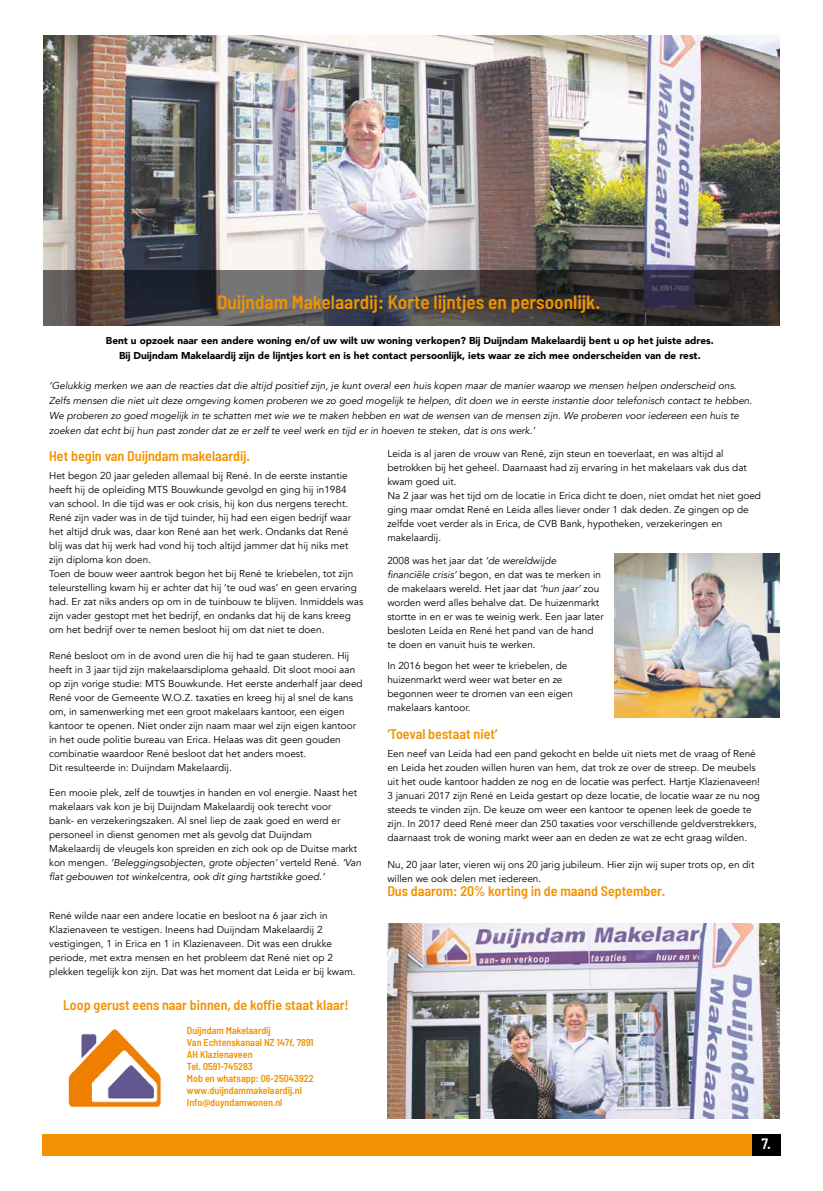
<style>
.page{position:relative;width:823px;height:1191px;background:#fff}
.page>*{position:absolute;margin:0;border:0;box-sizing:border-box;transform-origin:0 0}
.t1{font:600 semi-condensed 19.2px "Barlow";color:#f39200}
.t2{font:600 semi-condensed 15px "Barlow";color:#fff}
.t3{font:600 semi-condensed 14px "Barlow";color:#f39200}
.t4{font:10px/14px "Avenir";color:#000}
.t5{font:italic 10px/15px "Avenir";color:#000}
.t6{font:900 10px/15px "Avenir";color:#000;text-align:center}
.t7{font:600 semi-condensed 10px/12px "Barlow";color:#f39200}
.s1{font-style:italic}
</style>
<div class="page">
<div style="left:43px;top:1133px;width:708px;height:22px;background:#f39204"></div>
<div style="left:751px;top:1133px;width:29px;height:22px;background:#000"></div>
<img style="left:614px;top:554px;width:165px;height:164px">
<img style="left:43px;top:36px;width:736px;height:289px">
<img style="left:387px;top:923px;width:392px;height:195px">
<img style="left:68px;top:1029px;width:93px;height:78px">
<hr style="left:43px;top:325px;width:736px;height:1px;background:#7a7979">
<h1 class="t1" style="left:217px;top:290px;width:384px">Duijndam Makelaardij: Korte lijntjes en persoonlijk.</h1>
<p class="t6" style="left:106px;top:333px;width:609px">Bent u opzoek naar een andere woning en/of uw wilt uw woning verkopen? Bĳ Duĳndam Makelaardĳ bent u op het juiste adres.<br>Bĳ Duĳndam Makelaardĳ zĳn de lĳntjes kort en is het contact persoonlĳk, iets waar ze zich mee onderscheiden van de rest.</p>
<p class="t5" style="left:49px;top:378px;width:704px">‘Gelukkig merken we aan de reacties dat die altijd positief zijn, je kunt overal een huis kopen maar de manier waarop we mensen helpen onderscheid ons.<br>Zelfs mensen die niet uit deze omgeving komen proberen we zo goed mogelijk te helpen, dit doen we in eerste instantie door telefonisch contact te hebben.<br>We proberen zo goed mogelijk in te schatten met wie we te maken hebben en wat de wensen van de mensen zijn. We proberen voor iedereen een huis te zoeken dat echt bij hun past zonder dat ze er zelf te veel werk en tijd er in hoeven te steken, dat is ons werk.’</p>
<h3 class="t3" style="left:49px;top:447px;width:202px">Het begin van Duijndam makelaardij.</h3>
<p class="t4" style="left:49px;top:468px;width:315px">Het begon 20 jaar geleden allemaal bij René. In de eerste instantie heeft hij de opleiding MTS Bouwkunde gevolgd en ging hij in1984 van school. In die tijd was er ook crisis, hij kon dus nergens terecht.<br>René zijn vader was in de tijd tuinder, hij had een eigen bedrijf waar het altijd druk was, daar kon René aan het werk. Ondanks dat René blij was dat hij werk had vond hij toch altijd jammer dat hij niks met zijn diploma kon doen.<br>Toen de bouw weer aantrok begon het bij René te kriebelen, tot zijn teleurstelling kwam hij er achter dat hij ‘te oud was’ en geen ervaring had. Er zat niks anders op om in de tuinbouw te blijven. Inmiddels was zijn vader gestopt met het bedrijf, en ondanks dat hij de kans kreeg om het bedrijf over te nemen besloot hij om dat niet te doen.</p>
<p class="t4" style="left:49px;top:649px;width:315px">René besloot om in de avond uren die hij had te gaan studeren. Hij heeft in 3 jaar tijd zijn makelaarsdiploma gehaald. Dit sloot mooi aan op zijn vorige studie: MTS Bouwkunde. Het eerste anderhalf jaar deed René voor de Gemeente W.O.Z. taxaties en kreeg hij al snel de kans om, in samenwerking met een groot makelaars kantoor, een eigen kantoor te openen. Niet onder zijn naam maar wel zijn eigen kantoor in het oude politie bureau van Erica. Helaas was dit geen gouden combinatie waardoor René besloot dat het anders moest.<br>Dit resulteerde in: Duijndam Makelaardij.</p>
<p class="t4" style="left:49px;top:786px;width:313px">Een mooie plek, zelf de touwtjes in handen en vol energie. Naast het makelaars vak kon je bij Duijndam Makelaardij ook terecht voor<br>bank- en verzekeringszaken. Al snel liep de zaak goed en werd er personeel in dienst genomen met als gevolg dat Duijndam Makelaardij de vleugels kon spreiden en zich ook op de Duitse markt kon mengen. <span class="s1">‘Beleggingsobjecten, grote objecten’</span> verteld René. <span class="s1">‘Van flat gebouwen tot winkelcentra, ook dit ging hartstikke goed.’</span></p>
<p class="t4" style="left:49px;top:909px;width:308px">René wilde naar een andere locatie en besloot na 6 jaar zich in Klazienaveen te vestigen. Ineens had Duijndam Makelaardij 2 vestigingen, 1 in Erica en 1 in Klazienaveen. Dit was een drukke periode, met extra mensen en het probleem dat René niet op 2 plekken tegelijk kon zijn. Dat was het moment dat Leida er bij kwam.</p>
<h3 class="t3" style="left:63px;top:996px;width:287px">Loop gerust eens naar binnen, de koffie staat klaar!</h3>
<p class="t7" style="left:187px;top:1023px;width:128px">Duijndam Makelaardij<br>Van Echtenskanaal NZ 147f, 7891<br>AH Klazienaveen<br>Tel. 0591-745283<br>Mob en whatsapp: 06-25043922 www.duijndammakelaardij.nl<br>Info@duyndamwonen.nl</p>
<p class="t4" style="left:387px;top:446px;width:375px">Leida is al jaren de vrouw van René, zijn steun en toeverlaat, en was altijd al betrokken bij het geheel. Daarnaast had zij ervaring in het makelaars vak dus dat kwam goed uit.<br>Na 2 jaar was het tijd om de locatie in Erica dicht te doen, niet omdat het niet goed ging maar omdat René en Leida alles liever onder 1 dak deden. Ze gingen op de zelfde voet verder als in Erica, de CVB Bank, hypotheken, verzekeringen en makelaardij.</p>
<p class="t4" style="left:387px;top:553px;width:218px">2008 was het jaar dat <span class="s1">‘de wereldwijde<br>financiële crisis’</span> begon, en dat was te merken in de makelaars wereld. Het jaar dat <span class="s1">‘hun jaar’</span> zou worden werd alles behalve dat. De huizenmarkt stortte in en er was te weinig werk. Een jaar later besloten Leida en René het pand van de hand te doen en vanuit huis te werken.</p>
<p class="t4" style="left:387px;top:659px;width:187px">In 2016 begon het weer te kriebelen, de huizenmarkt werd weer wat beter en ze begonnen weer te dromen van een eigen makelaars kantoor.</p>
<h3 class="t3" style="left:387px;top:725px;width:112px">‘Toeval bestaat niet’</h3>
<p class="t4" style="left:387px;top:746px;width:374px">Een neef van Leida had een pand gekocht en belde uit niets met de vraag of René en Leida het zouden willen huren van hem, dat trok ze over de streep. De meubels uit het oude kantoor hadden ze nog en de locatie was perfect. Hartje Klazienaveen!<br>3 januari 2017 zijn René en Leida gestart op deze locatie, de locatie waar ze nu nog steeds te vinden zijn. De keuze om weer een kantoor te openen leek de goede te zijn. In 2017 deed René meer dan 250 taxaties voor verschillende geldverstrekkers, daarnaast trok de woning markt weer aan en deden ze wat ze echt graag wilden.</p>
<p class="t4" style="left:387px;top:858px;width:368px">Nu, 20 jaar later, vieren wij ons 20 jarig jubileum. Hier zijn wij super trots op, en dit willen we ook delen met iedereen.</p>
<h3 class="t3" style="left:387px;top:882px;width:279px">Dus daarom: 20% korting in de maand September.</h3>
<h2 class="t2" style="left:761px;top:1133px;width:11px">7.</h2>
</div>
